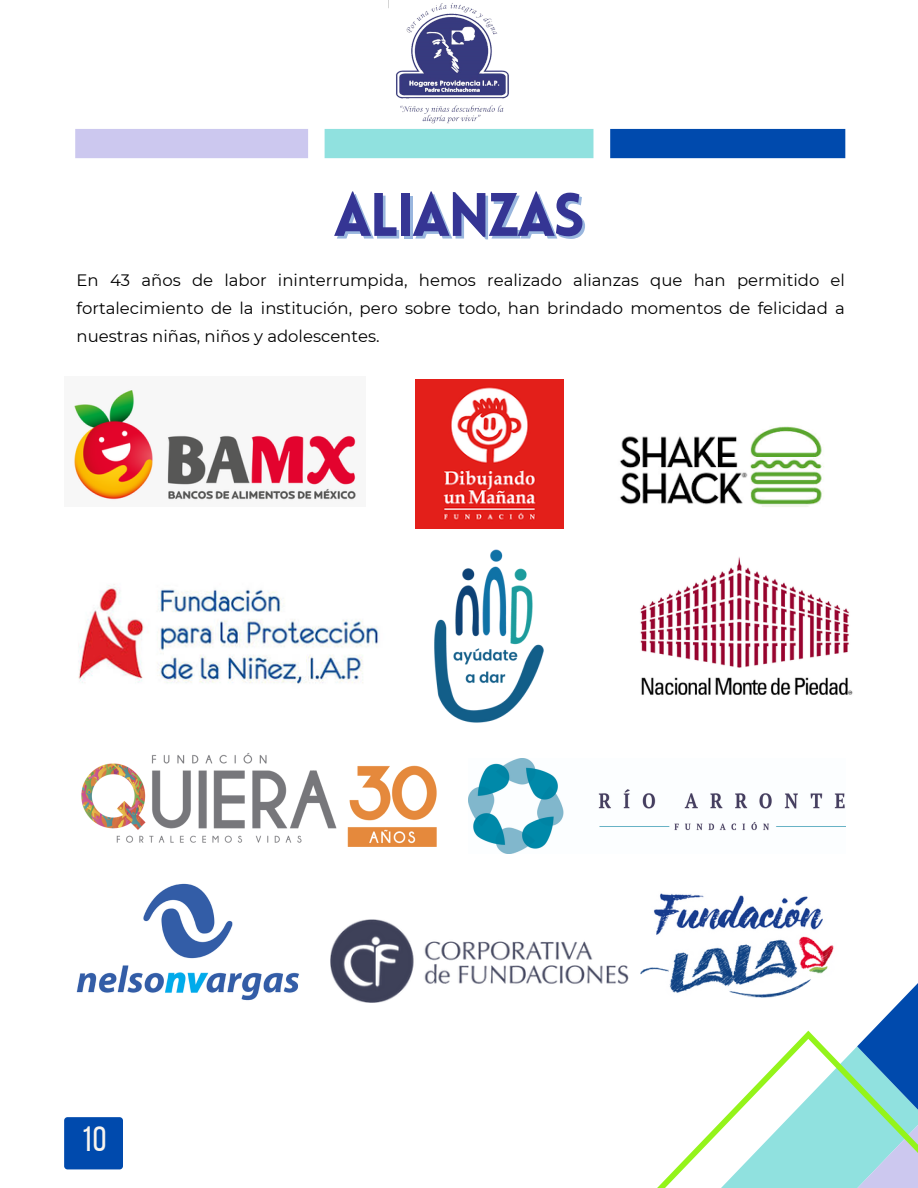
<style>
.page{position:relative;width:918px;height:1188px;background:#fff}
.page>*{position:absolute;margin:0;border:0;box-sizing:border-box;transform-origin:0 0}
.t1{font:900 60px "Lovelo";letter-spacing:-.045em;color:#353594}
.t2{font:35.1px "Bebas Neue";color:#faf5ee}
.t3{font:16.5px/28.2px "Montserrat";color:#000;text-align:justify}
</style>
<div class="page">
<div style="left:64px;top:1117px;width:59px;height:52px;background:#004aad;border-radius:3px"></div>
<svg style="left:657px;top:983px;width:261px;height:205px"></svg>
<div style="left:75px;top:129px;width:233px;height:29px;background:#ccc8ef"></div>
<div style="left:325px;top:129px;width:268px;height:29px;background:#90e1df"></div>
<div style="left:610px;top:129px;width:235px;height:29px;background:#004aad"></div>
<img style="left:388px;top:0;width:121px;height:124px">
<img style="left:74px;top:390px;width:282px;height:110px">
<img style="left:469px;top:759px;width:377px;height:94px">
<img style="left:78px;top:584px;width:300px;height:100px">
<img style="left:415px;top:380px;width:149px;height:148px">
<img style="left:640px;top:557px;width:213px;height:138px">
<img style="left:81px;top:753px;width:356px;height:94px">
<img style="left:620px;top:426px;width:204px;height:81px">
<img style="left:434px;top:549px;width:110px;height:174px">
<img style="left:76px;top:883px;width:224px;height:118px">
<img style="left:330px;top:920px;width:298px;height:83px">
<img style="left:640px;top:893px;width:203px;height:122px">
<p class="t1" style="left:333px;top:191px;width:253px">ALIANZAS</p>
<p class="t3" style="left:77px;top:266px;width:770px">En 43 años de labor ininterrumpida, hemos realizado alianzas que han permitido el fortalecimiento de la institución, pero sobre todo, han brindado momentos de felicidad a nuestras niñas, niños y adolescentes.</p>
<p class="t2" style="left:81px;top:1124px;width:27px">10</p>
</div>
